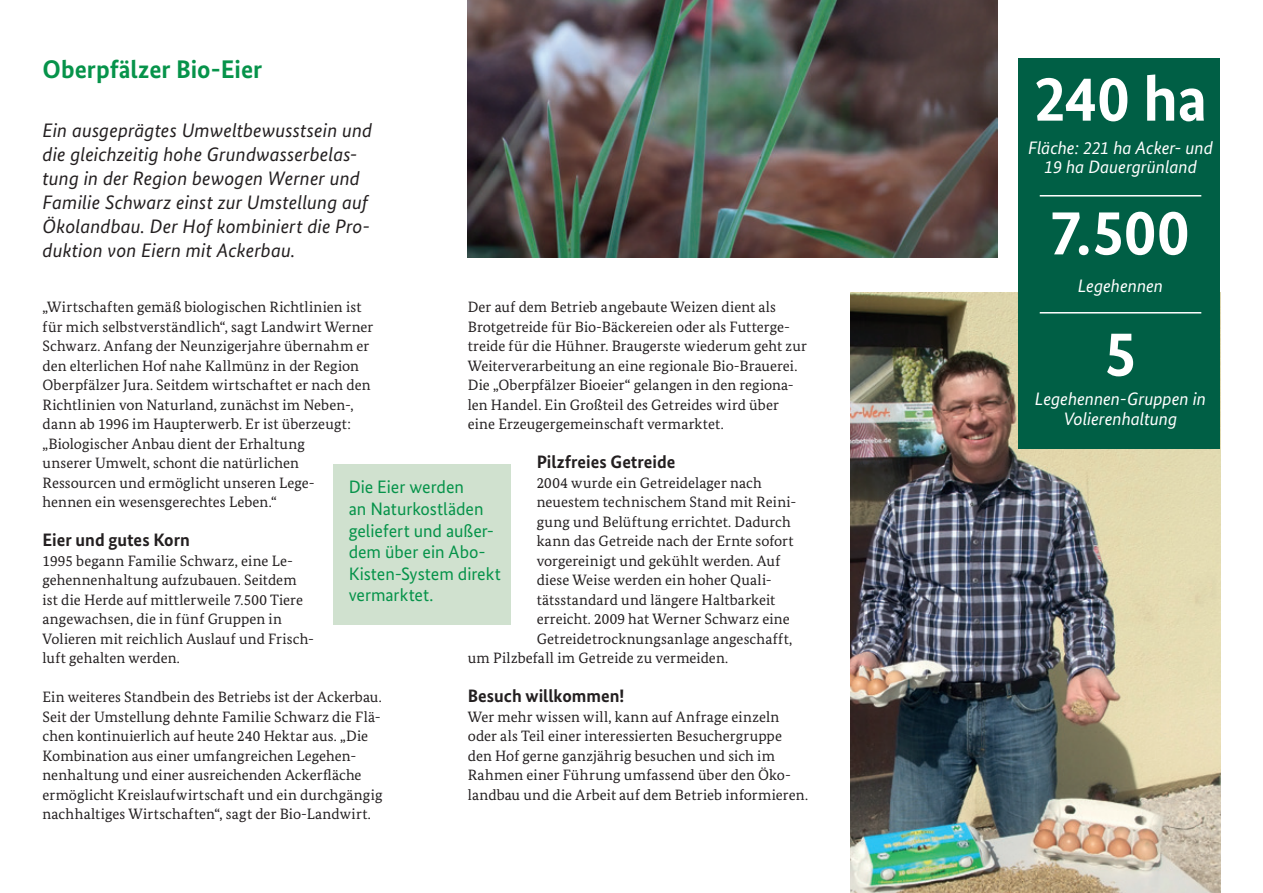
<style>
.page{position:relative;width:1263px;height:893px;background:#fff}
.page>*{position:absolute;margin:0;border:0;box-sizing:border-box;transform-origin:0 0}
.t1{font:700 64.5px "Bundes Sans";letter-spacing:-.005em;color:#fff}
.t2{font:700 25.5px "Bundes Sans";color:#06934a}
.t3{font:italic 19.5px/24px "Bundes Sans";letter-spacing:.005em;color:#231f20}
.t4{font:18px/21.6px "Bundes Sans";letter-spacing:-.005em;color:#06934a}
.t5{font:italic 18px/19.5px "Bundes Sans";letter-spacing:-.005em;color:#fff;text-align:center}
.t6{font:700 18px "Bundes Sans";color:#231f20}
.t7{font:15px/19.5px "Bundes Serif";letter-spacing:.005em;color:#231f20}
</style>
<div class="page">
<img style="left:851px;top:293px;width:369px;height:600px">
<div style="left:333px;top:464px;width:178px;height:160px;background:#d0e1cf"></div>
<img style="left:468px;top:0;width:529px;height:258px">
<div style="left:1018px;top:58px;width:202px;height:390px;background:#005f45"></div>
<hr style="left:1040px;top:195px;width:161px;height:2px;background:#fff">
<hr style="left:1040px;top:312px;width:161px;height:2px;background:#fff">
<h2 class="t2" style="left:43px;top:54px;width:221px">Oberpfälzer Bio-Eier</h2>
<h3 class="t3" style="left:43px;top:118px;width:331px">Ein ausgeprägtes Umweltbewusstsein und die gleichzeitig hohe Grundwasserbelas&shy;tung in der Region bewogen Werner und Familie Schwarz einst zur Umstellung auf Ökolandbau. Der Hof kombiniert die Pro&shy;duktion von Eiern mit Ackerbau.</h3>
<p class="t7" style="left:43px;top:297px;width:332px">„Wirtschaften gemäß biologischen Richtlinien ist für mich selbstverständlich“, sagt Landwirt Werner Schwarz. Anfang der Neunzigerjahre übernahm er den elterlichen Hof nahe Kallmünz in der Region Oberpfälzer Jura. Seitdem wirtschaftet er nach den Richtlinien von Naturland, zunächst im Neben-, dann ab 1996 im Haupterwerb. Er ist überzeugt: „Biologischer Anbau dient der Erhaltung<br>unserer Umwelt, schont die natürlichen Ressourcen und ermöglicht unseren Lege-<br>hennen ein wesensgerechtes Leben.“</p>
<p class="t6" style="left:43px;top:529px;width:149px">Eier und gutes Korn</p>
<p class="t7" style="left:43px;top:550px;width:273px">1995 begann Familie Schwarz, eine Le&shy;gehennenhaltung aufzubauen. Seitdem ist die Herde auf mittlerweile 7.500 Tiere angewachsen, die in fünf Gruppen in Volieren mit reichlich Auslauf und Frisch&shy;luft gehalten werden.</p>
<p class="t7" style="left:43px;top:687px;width:341px">Ein weiteres Standbein des Betriebs ist der Ackerbau.<br>Seit der Umstellung dehnte Familie Schwarz die Flä&shy;chen kontinuierlich auf heute 240 Hektar aus. „Die Kombination aus einer umfangreichen Legehen&shy;nenhaltung und einer ausreichenden Ackerfläche ermöglicht Kreislaufwirtschaft und ein durchgängig nachhaltiges Wirtschaften“, sagt der Bio-Landwirt.</p>
<p class="t7" style="left:468px;top:297px;width:341px">Der auf dem Betrieb angebaute Weizen dient als Brotgetreide für Bio-Bäckereien oder als Futterge&shy;treide für die Hühner. Braugerste wiederum geht zur Weiterverarbeitung an eine regionale Bio-Brauerei.<br>Die „Oberpfälzer Bioeier“ gelangen in den regiona&shy;len Handel. Ein Großteil des Getreides wird über eine Erzeugergemeinschaft vermarktet.</p>
<p class="t6" style="left:537px;top:451px;width:140px">Pilzfreies Getreide</p>
<p class="t7" style="left:537px;top:472px;width:227px">2004 wurde ein Getreidelager nach</p>
<p class="t7" style="left:537px;top:492px;width:261px">neuestem technischem Stand mit Reini-</p>
<p class="t7" style="left:537px;top:511px;width:256px">gung und Belüftung errichtet. Dadurch</p>
<p class="t7" style="left:537px;top:531px;width:258px">kann das Getreide nach der Ernte sofort</p>
<p class="t7" style="left:537px;top:550px;width:245px">vorgereinigt und gekühlt werden. Auf</p>
<p class="t7" style="left:537px;top:570px;width:237px">diese Weise werden ein hoher Quali-</p>
<p class="t7" style="left:537px;top:589px;width:240px">tätsstandard und längere Haltbarkeit</p>
<p class="t7" style="left:537px;top:609px;width:254px">erreicht. 2009 hat Werner Schwarz eine</p>
<p class="t7" style="left:537px;top:628px;width:257px">Getreidetrocknungsanlage angeschafft,</p>
<p class="t7" style="left:468px;top:648px;width:262px">um Pilzbefall im Getreide zu vermeiden.</p>
<p class="t6" style="left:468px;top:685px;width:158px">Besuch willkommen!</p>
<p class="t7" style="left:468px;top:706px;width:342px">Wer mehr wissen will, kann auf Anfrage einzeln oder als Teil einer interessierten Besuchergruppe den Hof gerne ganzjährig besuchen und sich im Rahmen einer Führung umfassend über den Öko&shy;landbau und die Arbeit auf dem Betrieb informieren.</p>
<p class="t4" style="left:349px;top:476px;width:154px">Die Eier werden<br>an Naturkostläden geliefert und außer&shy;dem über ein Abo-<br>Kisten-System direkt vermarktet.</p>
<h1 class="t1" style="left:1034px;top:59px;width:175px">240 ha</h1>
<p class="t5" style="left:1028px;top:138px;width:186px">Fläche: 221 ha Acker- und<br>19 ha Dauergrünland</p>
<h1 class="t1" style="left:1049px;top:193px;width:141px">7.500</h1>
<p class="t5" style="left:1078px;top:276px;width:87px">Legehennen</p>
<h1 class="t1" style="left:1104px;top:314px;width:34px">5</h1>
<p class="t5" style="left:1035px;top:389px;width:173px">Legehennen-Gruppen in<br>Volierenhaltung</p>
</div>
